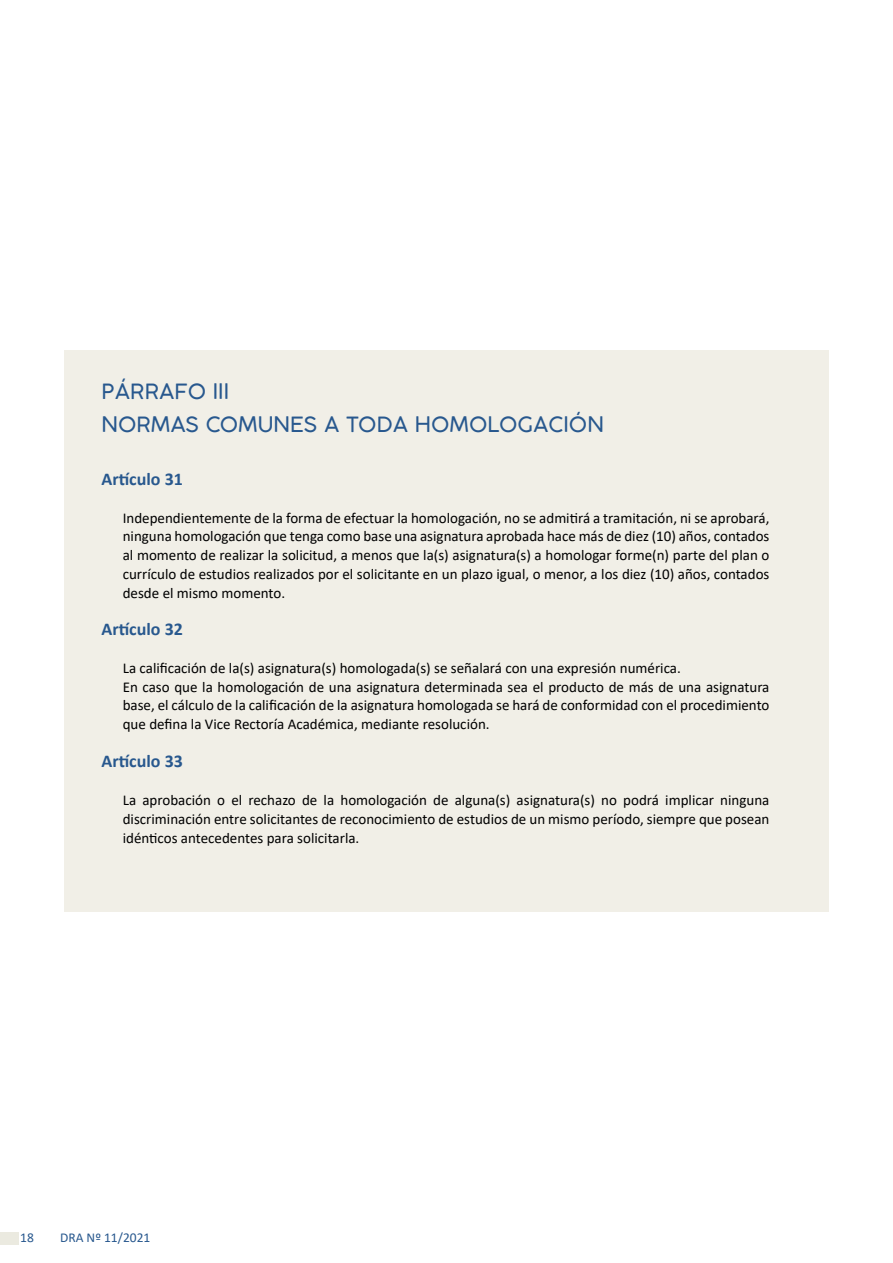
<style>
.page{position:relative;width:893px;height:1263px;background:#fff}
.page>*{position:absolute;margin:0;border:0;box-sizing:border-box;transform-origin:0 0}
.t1{font:300 21px/33.8px "Cocogoose";color:#28588e}
.t2{font:700 18px "Calibri";color:#28588e}
.t3{font:15px/18.8px "Calibri";color:#000;text-align:justify}
.t4{font:13.5px "Calibri";color:#28588e}
</style>
<div class="page">
<div style="left:0;top:1232px;width:18px;height:12px;background:#ebeae0"></div>
<div style="left:64px;top:351px;width:764px;height:561px;background:#f1efe7"></div>
<h1 class="t1" style="left:101px;top:374px;width:504px">PÁRRAFO III<br>NORMAS COMUNES A TODA HOMOLOGACIÓN</h1>
<p class="t2" style="left:101px;top:466px;width:83px">Artículo 31</p>
<p class="t3" style="left:123px;top:508px;width:648px">Independientemente de la forma de efectuar la homologación, no se admitirá a tramitación, ni se aprobará, ninguna homologación que tenga como base una asignatura aprobada hace más de diez (10) años, contados al momento de realizar la solicitud, a menos que la(s) asignatura(s) a homologar forme(n) parte del plan o currículo de estudios realizados por el solicitante en un plazo igual, o menor, a los diez (10) años, contados desde el mismo momento.</p>
<p class="t2" style="left:101px;top:617px;width:83px">Artículo 32</p>
<p class="t3" style="left:123px;top:658px;width:648px;text-align:left">La calificación de la(s) asignatura(s) homologada(s) se señalará con una expresión numérica.<br>En caso que la homologación de una asignatura determinada sea el producto de más de una asignatura base, el cálculo de la calificación de la asignatura homologada se hará de conformidad con el procedimiento que defina la Vice Rectoría Académica, mediante resolución.</p>
<p class="t2" style="left:101px;top:749px;width:83px">Artículo 33</p>
<p class="t3" style="left:123px;top:790px;width:648px">La aprobación o el rechazo de la homologación de alguna(s) asignatura(s) no podrá implicar ninguna discriminación entre solicitantes de reconocimiento de estudios de un mismo período, siempre que posean idénticos antecedentes para solicitarla.</p>
<p class="t4" style="left:20px;top:1228px;width:15px">18</p>
<p class="t4" style="left:60px;top:1228px;width:92px">DRA Nº 11/2021</p>
</div>
